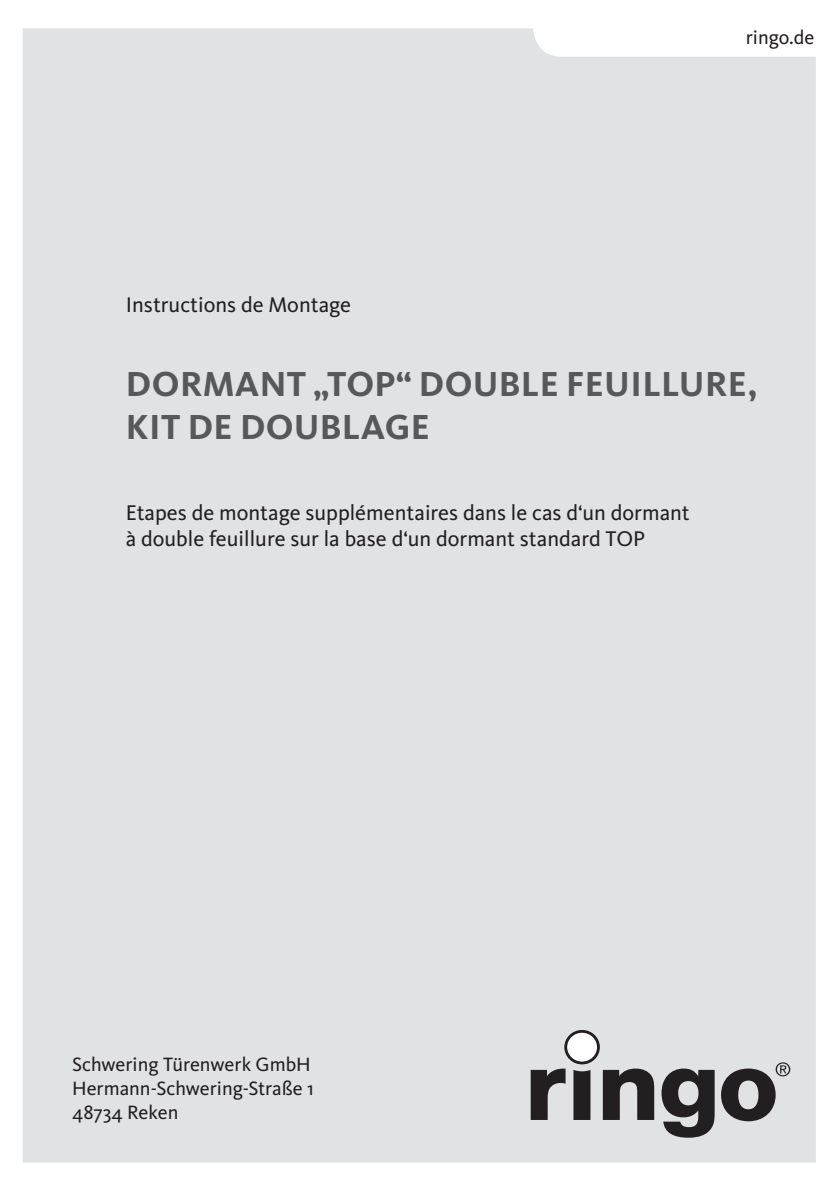
<style>
.page{position:relative;width:840px;height:1191px;background:#fff}
.page>*{position:absolute;margin:0;border:0;box-sizing:border-box;transform-origin:0 0}
.t1{font:700 36px/43.2px "Kievit OT";letter-spacing:.01em;color:#57585a}
.t2{font:22px/26.4px "Kievit OT";color:#231f20}
.t3{font:20px/24px "Kievit OT";color:#231f20}
</style>
<div class="page">
<div style="left:23px;top:28px;width:792px;height:1134px;background:#e1e2e4"></div>
<div style="left:565px;top:1031px;width:33px;height:32px;background:#fff;border-radius:50%"></div>
<div style="left:564px;top:1030px;width:35px;height:34px;border:3px solid #231f20;border-radius:50%"></div>
<svg style="left:661px;top:1068px;width:53px;height:69px"></svg>
<svg style="left:602px;top:1068px;width:51px;height:52px"></svg>
<svg style="left:720px;top:1062px;width:69px;height:59px"></svg>
<svg style="left:530px;top:1067px;width:35px;height:53px"></svg>
<svg style="left:573px;top:1069px;width:17px;height:51px"></svg>
<p class="t2" style="left:126px;top:291px;width:227px">Instructions de Montage</p>
<p class="t3" style="left:745px;top:25px;width:70px">ringo.de</p>
<h1 class="t1" style="left:126px;top:362px;width:632px">DORMANT „TOP“ DOUBLE FEUILLURE,<br>KIT DE DOUBLAGE</h1>
<p class="t2" style="left:126px;top:500px;width:565px">Etapes de montage supplémentaires dans le cas d‘un dormant à double feuillure sur la base d‘un dormant standard TOP</p>
<p class="t3" style="left:72px;top:1052px;width:243px">Schwering Türenwerk GmbH<br>Hermann-Schwering-Straße 1<br>48734 Reken</p>
</div>
